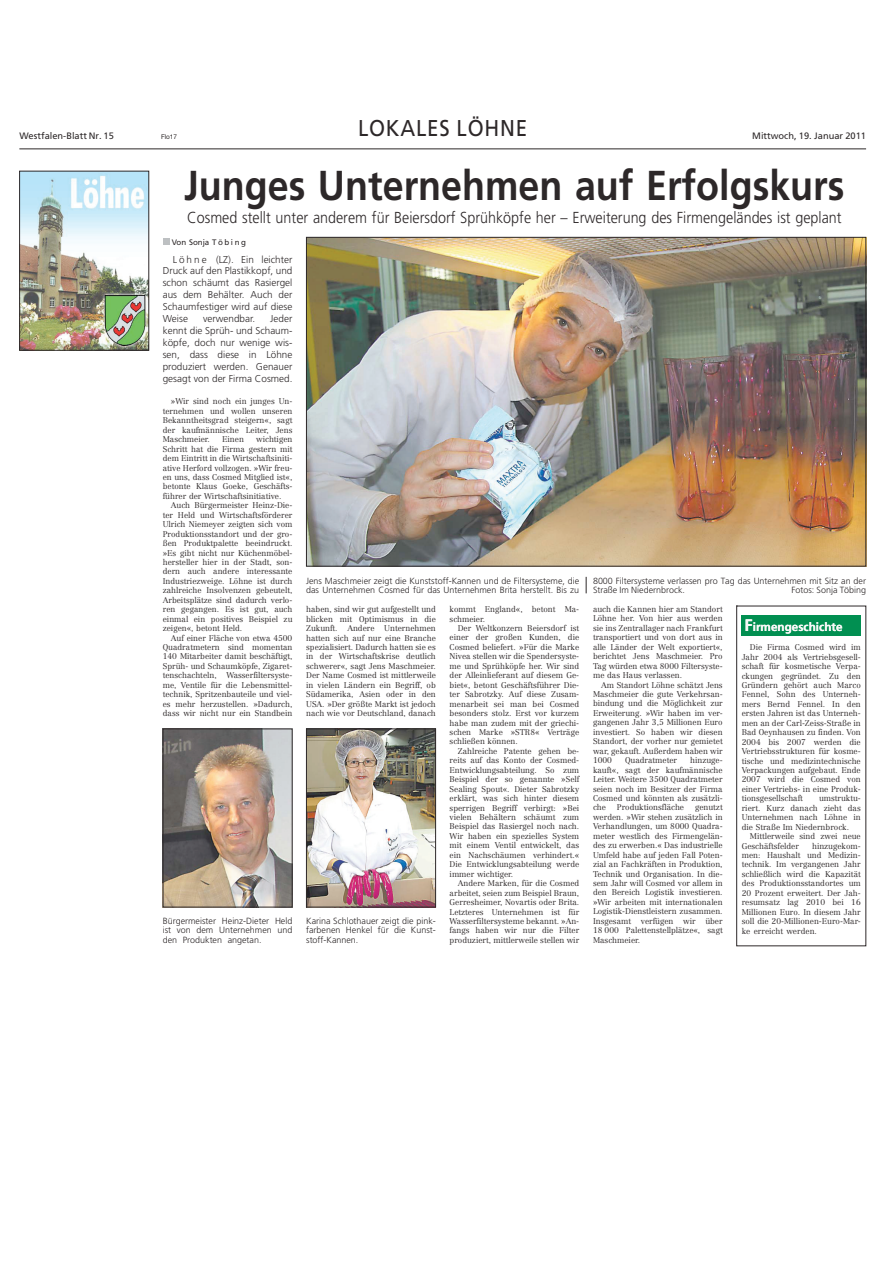
<style>
.page{position:relative;width:893px;height:1263px;background:#fff}
.page>*{position:absolute;margin:0;border:0;box-sizing:border-box;transform-origin:0 0}
.t1{font:700 41.85px "Frutiger";color:#2d2829;scale:.9 1}
.t2{font:22.95px "Frutiger";letter-spacing:.04em;color:#2d2829;scale:.9 1}
.t3{font:300 15.9px "Frutiger";color:#2d2829;scale:.9 1}
.t4{font:700 12px "Frutiger";color:#f9f9f9}
.t5{font:300 9.9px/12px "Frutiger";color:#2d2829;text-align:justify}
.t6{font:9.3px "Frutiger";color:#2d2829}
.t7{font:300 9px/9.4px "Frutiger";color:#2d2829;text-align:justify}
.t8{font:300 8.25px/9.4px "Centennial";color:#2d2829;text-align:justify}
.t9{font:7.95px "Frutiger";color:#2d2829}
.t10{font:6.45px "Helvetica Neue";color:#2d2829}
.s1{font-size:16.65px}
</style>
<div class="page">
<hr style="left:19px;top:149px;width:847px;height:1px;background:#2d2829">
<img style="left:21px;top:173px;width:126px;height:175px">
<div style="left:19px;top:171px;width:130px;height:179px;border:1px solid #2d2829"></div>
<svg style="left:586px;top:577px;width:1px;height:16px"></svg>
<div style="left:163px;top:238px;width:7px;height:7px;background:#bdc0c2"></div>
<img style="left:165px;top:731px;width:125px;height:174px">
<div style="left:163px;top:729px;width:129px;height:178px;border:1px solid #2d2829"></div>
<img style="left:308px;top:239px;width:556px;height:325px">
<img style="left:308px;top:731px;width:126px;height:174px">
<div style="left:306px;top:729px;width:130px;height:178px;border:1px solid #2d2829"></div>
<div style="left:736px;top:606px;width:130px;height:340px;border:1px solid #2d2829"></div>
<div style="left:742px;top:615px;width:119px;height:21px;background:#018f51"></div>
<p class="t6" style="left:19px;top:130px;width:96px">Westfalen-Blatt Nr. 15</p>
<p class="t10" style="left:161px;top:133px;width:18px">Flo17</p>
<h2 class="t2" style="left:358px;top:114px;width:190px">LOKALES LÖHNE</h2>
<p class="t6" style="left:752px;top:130px;width:115px">Mittwoch, 19. Januar 2011</p>
<h1 class="t1" style="left:184px;top:161px;width:735px">Junges Unternehmen auf Erfolgskurs</h1>
<h3 class="t3" style="left:187px;top:208px;width:729px">Cosmed stellt unter anderem für Beiersdorf Sprühköpfe her – Erweiterung des Firmengeländes ist geplant</h3>
<p class="t9" style="left:172px;top:238px;width:76px">Von Sonja T ö b i n g</p>
<p class="t5" style="left:163px;top:253px;width:131px;text-indent:10px">L ö h n e (LZ). Ein leichter Druck auf den Plastikkopf, und schon schäumt das Rasiergel aus dem Behälter. Auch der Schaumfestiger wird auf diese Weise</p>
<p class="t5" style="left:163px;top:313px;width:131px;text-indent:108px">Jeder kennt die Sprüh- und Schaum&shy;köpfe, doch nur wenige wis&shy;sen, dass diese in Löhne produziert werden. Genauer gesagt von der Firma Cosmed.</p>
<p class="t8" style="left:163px;top:397px;width:131px;text-indent:8px">»Wir sind noch ein junges Un&shy;ternehmen und wollen unseren Bekanntheitsgrad steigern«, sagt der kaufmännische Leiter, Jens Maschmeier.</p>
<p class="t5" style="left:203px;top:313px;width:54px">verwendbar.</p>
<p class="t8" style="left:163px;top:434px;width:131px;text-indent:93px">wichtigen Schritt hat die Firma gestern mit dem Eintritt in die Wirtschaftsiniti&shy;ative Herford vollzogen. »Wir freu&shy;en uns, dass Cosmed Mitglied ist«, betonte Klaus Goeke, Geschäfts&shy;führer der Wirtschaftsinitiative.</p>
<p class="t8" style="left:163px;top:501px;width:131px;text-indent:8px">Auch Bürgermeister Heinz-Die&shy;ter Held und Wirtschaftsförderer Ulrich Niemeyer zeigten sich vom Produktionsstandort und der gro&shy;ßen Produktpalette beeindruckt. »Es gibt nicht nur Küchenmöbel&shy;hersteller hier in der Stadt, son&shy;dern auch andere interessante Industriezweige. Löhne ist durch zahlreiche Insolvenzen gebeutelt, Arbeitsplätze sind dadurch verlo&shy;ren gegangen. Es ist gut, auch einmal ein positives Beispiel zu zeigen«, betont Held.</p>
<p class="t8" style="left:163px;top:633px;width:131px;text-indent:8px">Auf einer Fläche von etwa 4500<br>Quadratmetern sind momentan 140 Mitarbeiter damit beschäftigt, Sprüh- und Schaumköpfe, Zigaret&shy;tenschachteln, Wasserfiltersyste&shy;me, Ventile für die Lebensmittel&shy;technik, Spritzenbauteile und viel&shy;es mehr herzustellen. »Dadurch, dass wir nicht nur ein Standbein</p>
<p class="t8" style="left:222px;top:434px;width:23px">Einen</p>
<p class="t7" style="left:306px;top:576px;width:275px">Jens Maschmeier zeigt die Kunststoff-Kannen und de Filtersysteme, die das Unternehmen Cosmed für das Unternehmen Brita herstellt. Bis zu</p>
<p class="t7" style="left:593px;top:576px;width:275px">8000 Filtersysteme verlassen pro Tag das Unternehmen mit Sitz an der<br>Straße Im Niedernbrock.</p>
<p class="t7" style="left:791px;top:585px;width:76px">Fotos: Sonja Töbing</p>
<p class="t8" style="left:593px;top:604px;width:131px">auch die Kannen hier am Standort Löhne her. Von hier aus werden sie ins Zentrallager nach Frankfurt transportiert und von dort aus in alle Länder der Welt exportiert«, berichtet Jens Maschmeier. Pro Tag würden etwa 8000 Filtersyste&shy;me das Haus verlassen.</p>
<p class="t8" style="left:593px;top:680px;width:131px;text-indent:8px">Am Standort Löhne schätzt Jens Maschmeier die gute Verkehrsan&shy;bindung und die Möglichkeit zur Erweiterung. »Wir haben im ver&shy;gangenen Jahr 3,5 Millionen Euro investiert. So haben wir diesen Standort, der vorher nur gemietet war, gekauft. Außerdem haben wir 1000</p>
<p class="t8" style="left:306px;top:604px;width:131px">haben, sind wir gut aufgestellt und blicken mit Optimismus in die Zukunft. Andere Unternehmen hatten sich auf nur eine Branche spezialisiert. Dadurch hatten sie es in der Wirtschaftskrise deutlich schwerer«, sagt Jens Maschmeier.<br>Der Name Cosmed ist mittlerweile in vielen Ländern ein Begriff, ob Südamerika, Asien oder in den USA. »Der größte Markt ist jedoch nach wie vor Deutschland, danach</p>
<p class="t8" style="left:450px;top:604px;width:131px">kommt England«, betont Ma&shy;schmeier.</p>
<h3 class="t4" style="left:745px;top:620px;width:99px"><span class="s1">F</span>irmengeschichte</h3>
<p class="t8" style="left:742px;top:642px;width:121px;text-indent:8px">Die Firma Cosmed wird im Jahr 2004 als Vertriebsgesell&shy;schaft für kosmetische Verpa&shy;ckungen gegründet. Zu den Gründern gehört auch Marco Fennel, Sohn des Unterneh&shy;mers Bernd Fennel. In den ersten Jahren ist das Unterneh&shy;men an der Carl-Zeiss-Straße in Bad Oeynhausen zu finden. Von 2004 bis 2007 werden die Vertriebsstrukturen für kosme&shy;tische und medizintechnische Verpackungen aufgebaut. Ende 2007 wird die Cosmed von einer Vertriebs- in eine Produk&shy;tionsgesellschaft</p>
<p class="t8" style="left:450px;top:623px;width:131px;text-indent:8px">Der Weltkonzern Beiersdorf ist einer der großen Kunden, die Cosmed beliefert. »Für die Marke Nivea stellen wir die Spendersyste&shy;me und Sprühköpfe her. Wir sind der Alleinlieferant auf diesem Ge&shy;biet«, betont Geschäftsführer Die&shy;ter Sabrotzky. Auf diese Zusam&shy;menarbeit sei man bei Cosmed besonders stolz. Erst vor kurzem habe man zudem mit der griechi&shy;schen Marke »STR8« Verträge schließen können.</p>
<p class="t8" style="left:450px;top:746px;width:131px;text-indent:8px">Zahlreiche Patente gehen be&shy;reits auf das Konto der Cosmed-Entwicklungsabteilung. So zum Beispiel der so genannte »Self Sealing Spout«. Dieter Sabrotzky erklärt, was sich hinter diesem sperrigen Begriff verbirgt: »Bei vielen Behältern schäumt zum Beispiel das Rasiergel noch nach.<br>Wir haben ein spezielles System mit einem Ventil entwickelt, das ein Nachschäumen verhindert.« Die Entwicklungsabteilung werde immer wichtiger.</p>
<p class="t8" style="left:450px;top:878px;width:131px;text-indent:8px">Andere Marken, für die Cosmed arbeitet, seien zum Beispiel Braun, Gerresheimer, Novartis oder Brita.<br>Letzteres Unternehmen ist für Wasserfiltersysteme bekannt. »An&shy;fangs haben wir nur die Filter produziert, mittlerweile stellen wir</p>
<p class="t8" style="left:593px;top:755px;width:131px;text-indent:97px">hinzuge&shy;kauft«, sagt der kaufmännische Leiter. Weitere 3500 Quadratmeter seien noch im Besitzer der Firma Cosmed und könnten als zusätzli&shy;che</p>
<p class="t8" style="left:625px;top:755px;width:54px">Quadratmeter</p>
<p class="t8" style="left:742px;top:794px;width:121px;text-indent:77px">umstruktu&shy;riert. Kurz danach zieht das Unternehmen nach Löhne in die Straße Im Niedernbrock.</p>
<p class="t8" style="left:742px;top:831px;width:121px;text-indent:8px">Mittlerweile sind zwei neue<br>Geschäftsfelder</p>
<p class="t8" style="left:617px;top:803px;width:69px">Produktionsfläche</p>
<p class="t8" style="left:593px;top:803px;width:131px;text-indent:102px">genutzt werden. »Wir stehen zusätzlich in Verhandlungen, um 8000 Quadra&shy;meter westlich des Firmengelän&shy;des zu erwerben.« Das industrielle Umfeld habe auf jeden Fall Poten&shy;zial an Fachkräften in Produktion, Technik und Organisation. In die&shy;sem Jahr will Cosmed vor allem in den Bereich Logistik investieren. »Wir arbeiten mit internationalen Logistik-Dienstleistern zusammen.<br>Insgesamt verfügen wir über 18 000 Palettenstellplätze«, sagt Maschmeier.</p>
<p class="t8" style="left:742px;top:841px;width:121px;text-indent:70px">hinzugekom&shy;men: Haushalt und Medizin&shy;technik. Im vergangenen Jahr schließlich wird die Kapazität des Produktionsstandortes um 20 Prozent erweitert. Der Jah&shy;resumsatz lag 2010 bei 16<br>Millionen Euro. In diesem Jahr soll die 20-Millionen-Euro-Mar&shy;ke erreicht werden.</p>
<p class="t7" style="left:306px;top:916px;width:131px">Karina Schlothauer zeigt die pink&shy;farbenen Henkel für die Kunst&shy;stoff-Kannen.</p>
<p class="t7" style="left:163px;top:916px;width:131px">Bürgermeister Heinz-Dieter Held ist von dem Unternehmen und den Produkten angetan.</p>
</div>
